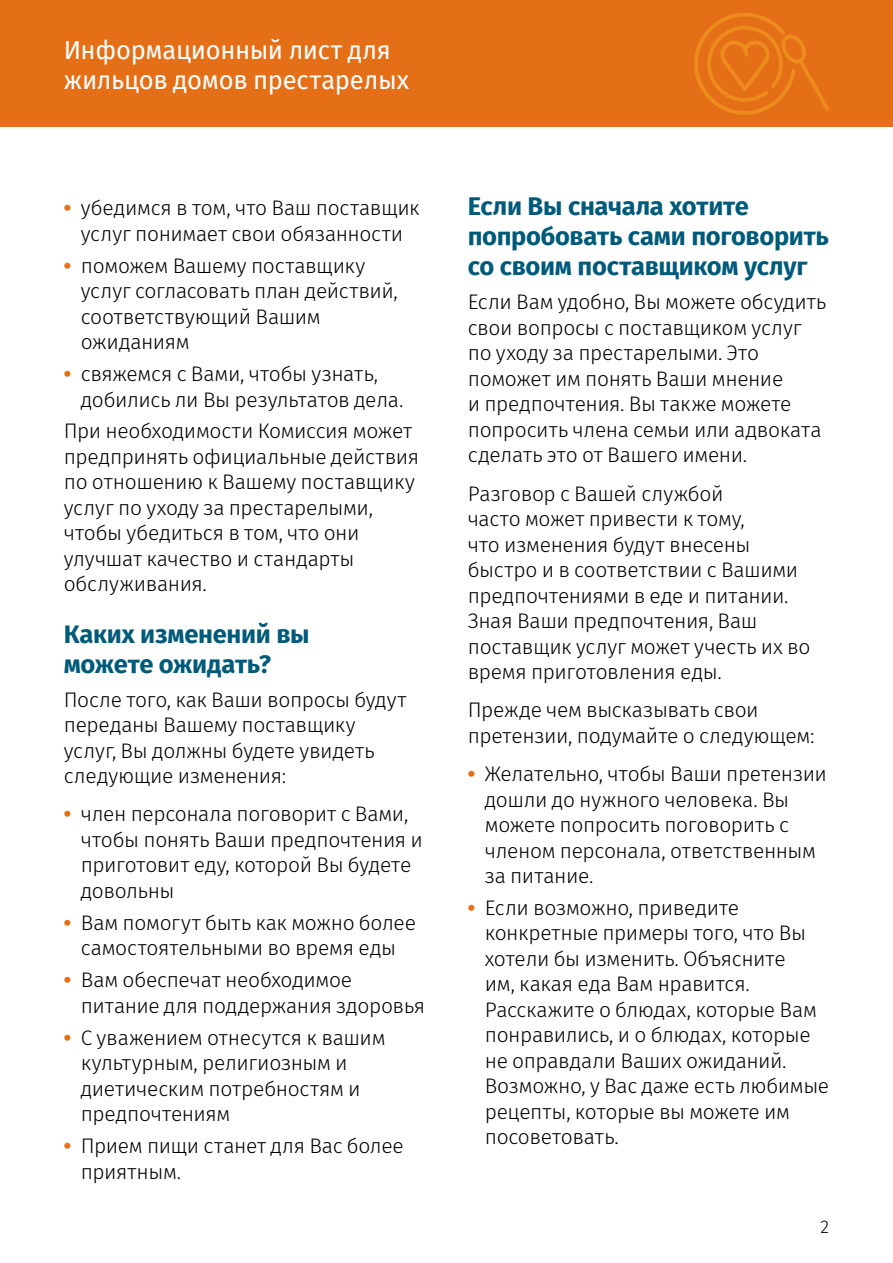
<style>
.page{position:relative;width:893px;height:1263px;background:#fff}
.page>*{position:absolute;margin:0;border:0;box-sizing:border-box;transform-origin:0 0}
.H3_consumer{font:700 25.5px/30px "Fira Sans";letter-spacing:-.01em;color:#005a7a}
.t1{font:25.5px/30px "Fira Sans";letter-spacing:-.01em;color:#fff}
.Consumer_Body_text_1{font:300 21px/25.5px "Fira Sans";letter-spacing:-.015em;color:#000}
.t2{font:300 18px "Fira Sans";color:#000}
.s1{font-family:"Arial";font-weight:700;color:#e56f17}
</style>
<div class="page">
<div style="left:0;top:0;width:893px;height:127px;background:#e56f17"></div>
<svg style="left:694px;top:13px;width:135px;height:102px"></svg>
<p class="t1" style="left:64px;top:34px;width:347px">Информационный лист для жильцов домов престарелых</p>
<p class="Consumer_Body_text_1" style="left:64px;top:195px;width:357px;text-align:center"><span class="s1">•</span> убедимся в том, что Ваш поставщик услуг понимает свои обязанности</p>
<p class="Consumer_Body_text_1" style="left:81px;top:252px;width:319px;text-indent:-17px"><span class="s1">•</span> поможем Вашему поставщику услуг согласовать план действий, соответствующий Bашим ожиданиям</p>
<p class="Consumer_Body_text_1" style="left:81px;top:361px;width:324px;text-indent:-17px"><span class="s1">•</span> свяжемся с Bами, чтобы узнать, добились ли Вы результатов дела.</p>
<p class="Consumer_Body_text_1" style="left:64px;top:418px;width:357px">При необходимости Комиссия может предпринять официальные действия по отношению к Вашему поставщику услуг по уходу за престарелыми, чтобы убедиться в том, что они улучшат качество и стандарты обслуживания.</p>
<h3 class="H3_consumer" style="left:64px;top:617px;width:247px">Каких изменений вы можете ожидать?</h3>
<p class="Consumer_Body_text_1" style="left:64px;top:686px;width:344px">После того, как Ваши вопросы будут переданы Вашему поставщику услуг, Bы должны будете увидеть следующие изменения:</p>
<p class="Consumer_Body_text_1" style="left:81px;top:801px;width:344px;text-indent:-17px"><span class="s1">•</span> член персонала поговорит с Вами, чтобы понять Bаши предпочтения и приготовит еду, которой Вы будете довольны</p>
<p class="Consumer_Body_text_1" style="left:64px;top:910px;width:354px;text-align:center"><span class="s1">•</span> Вам помогут быть как можно более самостоятельными во время еды</p>
<p class="Consumer_Body_text_1" style="left:81px;top:967px;width:346px;text-indent:-17px"><span class="s1">•</span> Вам обеспечат необходимое питание для поддержания здоровья</p>
<p class="Consumer_Body_text_1" style="left:81px;top:1024px;width:306px;text-indent:-17px"><span class="s1">•</span> С уважением отнесутся к вашим культурным, религиозным и диетическим потребностям и предпочтениям</p>
<p class="Consumer_Body_text_1" style="left:81px;top:1133px;width:324px;text-indent:-17px"><span class="s1">•</span> Прием пищи станет для Вас более приятным.</p>
<h3 class="H3_consumer" style="left:468px;top:190px;width:363px">Eсли Bы сначала хотите попробовать сами поговорить со своим поставщиком услуг</h3>
<p class="Consumer_Body_text_1" style="left:468px;top:289px;width:360px">Если Вам удобно, Bы можете обсудить свои вопросы с поставщиком услуг по уходу за престарелыми. Это поможет им понять Bаши мнение<br>и предпочтения. Вы также можете попросить члена семьи или адвоката сделать это от Вашего имени.</p>
<p class="Consumer_Body_text_1" style="left:468px;top:480px;width:344px">Разговор с Bашей службой<br>часто может привести к тому,<br>что изменения будут внесены быстро и в соответствии с Вашими предпочтениями в еде и питании.<br>Зная Ваши предпочтения, Ваш поставщик услуг может учесть их во время приготовления еды.</p>
<p class="Consumer_Body_text_1" style="left:468px;top:697px;width:348px">Прежде чем высказывать свои претензии, подумайте о следующем:</p>
<p class="Consumer_Body_text_1" style="left:485px;top:761px;width:344px;text-indent:-17px"><span class="s1">•</span> Желательно, чтобы Ваши претензии дошли до нужного человека. Вы можете попросить поговорить с членом персонала, ответственным за питание.</p>
<p class="Consumer_Body_text_1" style="left:485px;top:895px;width:346px;text-indent:-17px"><span class="s1">•</span> Если возможно, приведите конкретные примеры того, что Вы хотели бы изменить. Объясните<br>им, какая еда Вам нравится.<br>Расскажите о блюдах, которые Вам понравились, и о блюдах, которые не оправдали Ваших ожиданий.<br>Возможно, у Вас даже есть любимые рецепты, которые вы можете им посоветовать.</p>
<p class="t2" style="left:821px;top:1214px;width:10px">2</p>
</div>
